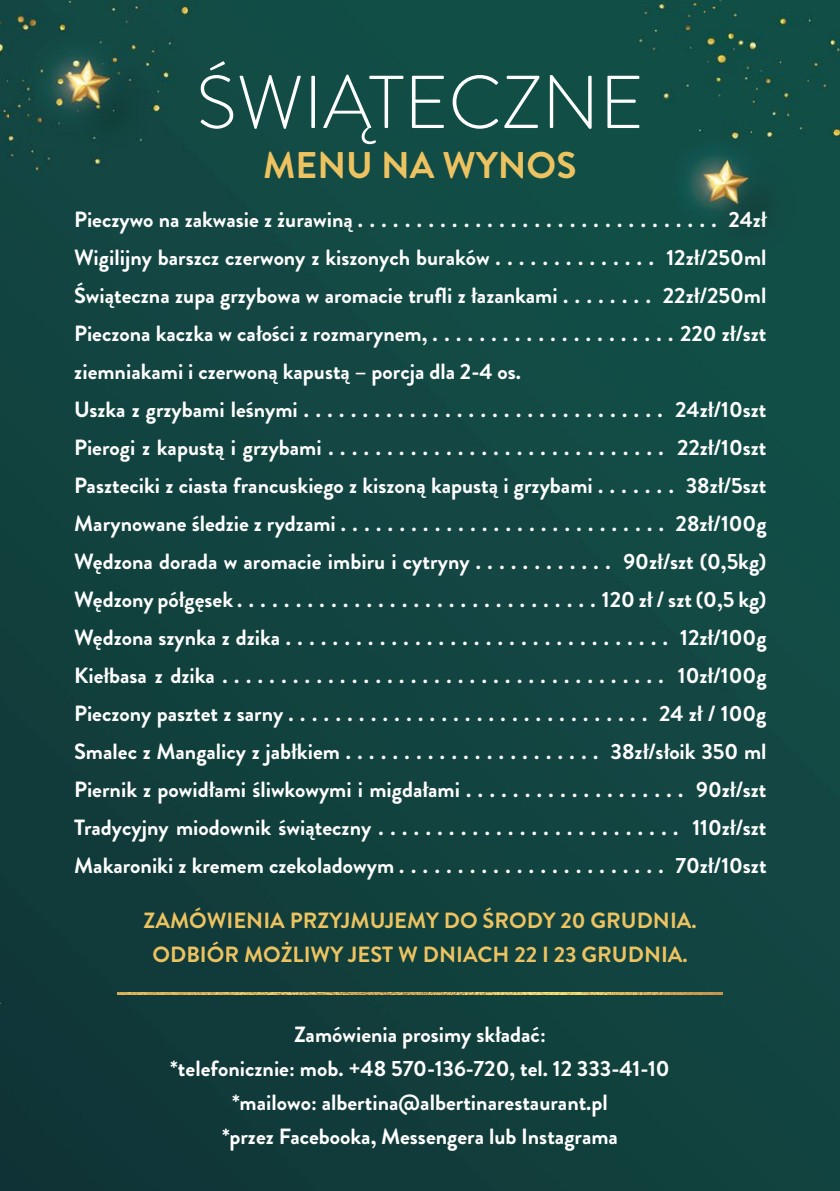
<style>
.page{position:relative;width:840px;height:1191px;background:#fff}
.page>*{position:absolute;margin:0;border:0;box-sizing:border-box;transform-origin:0 0}
.t1{font:300 74.6px "Brandon Grotesque";color:#fff}
.t2{font:700 37px "Brandon Grotesque";color:#edc361}
.t3{font:700 22px/38px "Brandon Grotesque";color:#fff;text-align:center}
.t4{font:700 22px/34px "Brandon Grotesque";color:#edc361;text-align:center}
</style>
<div class="page">
<img style="left:0;top:0;width:839px;height:1191px">
<img style="left:117px;top:992px;width:605px;height:2px">
<h1 class="t1" style="left:196px;top:51px;width:449px">ŚWIĄTECZNE</h1>
<h2 class="t2" style="left:263px;top:139px;width:314px">MENU NA WYNOS</h2>
<p class="t3" style="left:74px;top:201px;width:693px;text-align:left">Pieczywo na zakwasie z żurawiną ............................... 24zł Wigilijny barszcz czerwony z kiszonych buraków . . . . . . . . . . . . . . 12zł/250ml Świąteczna zupa grzybowa w aromacie trufli z łazankami . . . . . . . . 22zł/250ml Pieczona kaczka w całości z rozmarynem, . . . . . . . . . . . . . . . . . . . . . 220 zł/szt ziemniakami i czerwoną kapustą – porcja dla 2-4 os.<br>Uszka z grzybami leśnymi ............................... 24zł/10szt Pierogi z kapustą i grzybami ............................. 22zł/10szt Paszteciki z ciasta francuskiego z kiszoną kapustą i grzybami . . . . . . . 38zł/5szt Marynowane śledzie z rydzami . . . . . . . . . . . . . . . . . . . . . . . . . . . . 28zł/100g Wędzona dorada w aromacie imbiru i cytryny . . . . . . . . . . . . 90zł/szt (0,5kg)<br>Wędzony półgęsek ...............................120 zł / szt (0,5 kg)<br>Wędzona szynka z dzika ................................. 12zł/100g Kiełbasa z dzika ...................................... 10zł/100g Pieczony pasztet z sarny ............................... 24 zł / 100g Smalec z Mangalicy z jabłkiem . . . . . . . . . . . . . . . . . . . . . . 38zł/słoik 350 ml Piernik z powidłami śliwkowymi i migdałami . . . . . . . . . . . . . . . . . . . 90zł/szt Tradycyjny miodownik świąteczny . . . . . . . . . . . . . . . . . . . . . . . . . . 110zł/szt Makaroniki z kremem czekoladowym . . . . . . . . . . . . . . . . . . . . . . . 70zł/10szt</p>
<p class="t4" style="left:143px;top:904px;width:554px">ZAMÓWIENIA PRZYJMUJEMY DO ŚRODY 20 GRUDNIA.<br>ODBIÓR MOŻLIWY JEST W DNIACH 22 I 23 GRUDNIA.</p>
<p class="t3" style="left:170px;top:1017px;width:500px;line-height:34px">Zamówienia prosimy składać:<br>*telefonicznie: mob. +48 570-136-720, tel. 12 333-41-10 *mailowo: albertina@albertinarestaurant.pl<br>*przez Facebooka, Messengera lub Instagrama</p>
</div>
